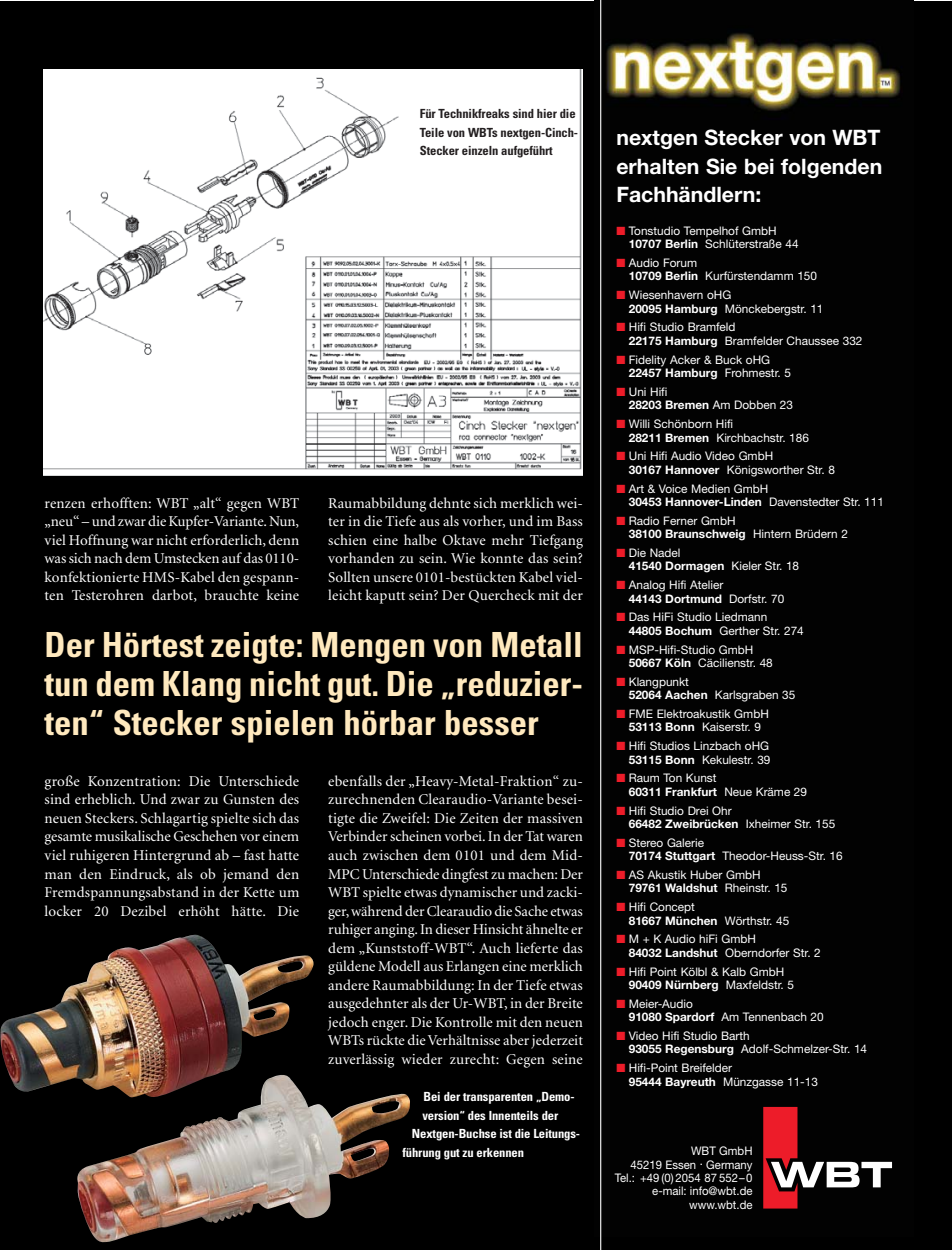
<style>
.page{position:relative;width:952px;height:1250px;background:#fff}
.page>*{position:absolute;margin:0;border:0;box-sizing:border-box;transform-origin:0 0}
.t1{font:700 condensed 34.65px/39.4px "Univers";color:#ffe9be;text-align:justify}
.t2{font:700 21.18px/28.3px "Helvetica Neue";color:#fff;text-align:justify}
.t3{font:15.05px/18.6px "Minion";letter-spacing:.01em;color:#fff;text-align:justify}
.t4{font:700 condensed 12.6px "Univers";letter-spacing:-.01em;color:#fff}
.t5{font:700 condensed 12.6px/18.6px "Univers";letter-spacing:-.01em;color:#231f20}
.t6{font:11.9px/13.3px "Helvetica Neue";color:#fff}
.t7{font:11.9px/13.3px "Helvetica Neue";color:#fff;text-align:right;scale:.96 1}
.s1{color:#ed1c29}
.s2{font-weight:700}
</style>
<div class="page">
<div style="left:0;top:1px;width:951px;height:1249px;background:#000"></div>
<img style="left:44px;top:69px;width:538px;height:406px">
<img style="left:0;top:935px;width:410px;height:308px">
<img style="left:601px;top:1px;width:300px;height:1235px">
<svg style="left:763px;top:1107px;width:128px;height:102px"></svg>
<hr style="left:600px;top:1px;width:1px;height:1249px;background:#fff">
<p class="t5" style="left:420px;top:106px;width:160px">Für Technikfreaks sind hier die<br>Teile von WBTs nextgen-Cinch-<br>Stecker einzeln aufgeführt</p>
<p class="t3" style="left:45px;top:495px;width:256px">renzen erhofften: WBT „alt“ gegen WBT „neu“ – und zwar die Kupfer-Variante. Nun, viel Hoffnung war nicht erforderlich, denn was sich nach dem Umstecken auf das 0110- konfektionierte HMS-Kabel den gespann&shy;ten Testerohren darbot, brauchte keine</p>
<p class="t3" style="left:328px;top:495px;width:256px">Raumabbildung dehnte sich merklich wei&shy;ter in die Tiefe aus als vorher, und im Bass schien eine halbe Oktave mehr Tiefgang vorhanden zu sein. Wie konnte das sein?<br>Sollten unsere 0101-bestückten Kabel viel&shy;leicht kaputt sein? Der Quercheck mit der</p>
<h1 class="t1" style="left:45px;top:628px;width:539px">Der Hörtest zeigte: Mengen von Metall tun dem Klang nicht gut. Die „reduzier&shy;ten“ Stecker spielen hörbar besser</h1>
<p class="t3" style="left:45px;top:773px;width:256px">große Konzentration: Die Unterschiede sind erheblich. Und zwar zu Gunsten des neuen Steckers. Schlagartig spielte sich das gesamte musikalische Geschehen vor einem viel ruhigeren Hintergrund ab – fast hatte man den Eindruck, als ob jemand den Fremdspannungsabstand in der Kette um locker 20 Dezibel erhöht hätte. Die</p>
<p class="t3" style="left:328px;top:773px;width:256px">ebenfalls der „Heavy-Metal-Fraktion“ zu&shy;zurechnenden Clearaudio-Variante besei&shy;tigte die Zweifel: Die Zeiten der massiven Verbinder scheinen vorbei. In der Tat waren auch zwischen dem 0101 und dem Mid-MPC Unterschiede dingfest zu machen: Der WBT spielte etwas dynamischer und zacki&shy;ger, während der Clearaudio die Sache etwas ruhiger anging. In dieser Hinsicht ähnelte er dem „Kunststoff-WBT“. Auch lieferte das güldene Modell aus Erlangen eine merklich andere Raumabbildung: In der Tiefe etwas ausgedehnter als der Ur-WBT, in der Breite jedoch enger. Die Kontrolle mit den neuen WBTs rückte die Verhältnisse aber jederzeit zuverlässig wieder zurecht: Gegen seine</p>
<p class="t4" style="left:423px;top:1092px;width:153px">Bei der transparenten „Demo-</p>
<p class="t4" style="left:422px;top:1110px;width:137px">version“ des Innenteils der</p>
<p class="t4" style="left:412px;top:1129px;width:170px">Nextgen-Buchse ist die Leitungs-</p>
<p class="t4" style="left:402px;top:1148px;width:123px">führung gut zu erkennen</p>
<h2 class="t2" style="left:616px;top:126px;width:267px">nextgen Stecker von WBT erhalten Sie bei folgenden Fachhändlern:</h2>
<p class="t6" style="left:628px;top:225px;width:171px;text-indent:-12px"><span class="s1">■</span> Tonstudio Tempelhof GmbH<br><span class="s2">10707 Berlin</span> Schlüterstraße 44</p>
<p class="t6" style="left:628px;top:257px;width:190px;text-indent:-12px"><span class="s1">■</span> Audio Forum<br><span class="s2">10709 Berlin</span> Kurfürstendamm 150</p>
<p class="t6" style="left:628px;top:290px;width:196px;text-indent:-12px"><span class="s1">■</span> Wiesenhavern oHG<br><span class="s2">20095 Hamburg</span> Mönckebergstr. 11</p>
<p class="t6" style="left:628px;top:322px;width:235px;text-indent:-12px"><span class="s1">■</span> Hifi Studio Bramfeld<br><span class="s2">22175 Hamburg</span> Bramfelder Chaussee 332</p>
<p class="t6" style="left:628px;top:354px;width:164px;text-indent:-12px"><span class="s1">■</span> Fidelity Acker &amp; Buck oHG<br><span class="s2">22457 Hamburg</span> Frohmestr. 5</p>
<p class="t6" style="left:628px;top:386px;width:166px;text-indent:-12px"><span class="s1">■</span> Uni Hifi<br><span class="s2">28203 Bremen</span> Am Dobben 23</p>
<p class="t6" style="left:628px;top:418px;width:182px;text-indent:-12px"><span class="s1">■</span> Willi Schönborn Hifi<br><span class="s2">28211 Bremen</span> Kirchbachstr. 186</p>
<p class="t6" style="left:628px;top:451px;width:207px;text-indent:-12px"><span class="s1">■</span> Uni Hifi Audio Video GmbH<br><span class="s2">30167 Hannover</span> Königsworther Str. 8</p>
<p class="t6" style="left:628px;top:483px;width:256px;text-indent:-12px"><span class="s1">■</span> Art &amp; Voice Medien GmbH<br><span class="s2">30453 Hannover-Linden</span> Davenstedter Str. 111</p>
<p class="t6" style="left:628px;top:515px;width:221px;text-indent:-12px"><span class="s1">■</span> Radio Ferner GmbH<br><span class="s2">38100 Braunschweig</span> Hintern Brüdern 2</p>
<p class="t6" style="left:628px;top:547px;width:172px;text-indent:-12px"><span class="s1">■</span> Die Nadel<br><span class="s2">41540 Dormagen</span> Kieler Str. 18</p>
<p class="t6" style="left:628px;top:579px;width:157px;text-indent:-12px"><span class="s1">■</span> Analog Hifi Atelier<br><span class="s2">44143 Dortmund</span> Dorfstr. 70</p>
<p class="t6" style="left:628px;top:612px;width:176px;text-indent:-12px"><span class="s1">■</span> Das HiFi Studio Liedmann<br><span class="s2">44805 Bochum</span> Gerther Str. 274</p>
<p class="t6" style="left:628px;top:644px;width:145px;text-indent:-12px"><span class="s1">■</span> MSP-Hifi-Studio GmbH<br><span class="s2">50667 Köln</span> Cäcilienstr. 48</p>
<p class="t6" style="left:628px;top:676px;width:168px;text-indent:-12px"><span class="s1">■</span> Klangpunkt<br><span class="s2">52064 Aachen</span> Karlsgraben 35</p>
<p class="t6" style="left:616px;top:708px;width:154px;text-align:center"><span class="s1">■</span> FME Elektroakustik GmbH<br><span class="s2">53113 Bonn</span> Kaiserstr. 9</p>
<p class="t6" style="left:616px;top:740px;width:155px;text-align:right"><span class="s1">■</span> Hifi Studios Linzbach oHG<br><span class="s2">53115 Bonn</span> Kekulestr. 39</p>
<p class="t6" style="left:628px;top:773px;width:180px;text-indent:-12px"><span class="s1">■</span> Raum Ton Kunst<br><span class="s2">60311 Frankfurt</span> Neue Kräme 29</p>
<p class="t6" style="left:628px;top:805px;width:208px;text-indent:-12px"><span class="s1">■</span> Hifi Studio Drei Ohr<br><span class="s2">66482 Zweibrücken</span> Ixheimer Str. 155</p>
<p class="t6" style="left:628px;top:837px;width:215px;text-indent:-12px"><span class="s1">■</span> Stereo Galerie<br><span class="s2">70174 Stuttgart</span> Theodor-Heuss-Str. 16</p>
<p class="t6" style="left:628px;top:869px;width:160px;text-indent:-12px"><span class="s1">■</span> AS Akustik Huber GmbH<br><span class="s2">79761 Waldshut</span> Rheinstr. 15</p>
<p class="t6" style="left:628px;top:902px;width:162px;text-indent:-12px"><span class="s1">■</span> Hifi Concept<br><span class="s2">81667 München</span> Wörthstr. 45</p>
<p class="t6" style="left:628px;top:934px;width:193px;text-indent:-12px"><span class="s1">■</span> M + K Audio hiFi GmbH<br><span class="s2">84032 Landshut</span> Oberndorfer Str. 2</p>
<p class="t6" style="left:628px;top:966px;width:167px;text-indent:-12px"><span class="s1">■</span> Hifi Point Kölbl &amp; Kalb GmbH<br><span class="s2">90409 Nürnberg</span> Maxfeldstr. 5</p>
<p class="t6" style="left:628px;top:998px;width:196px;text-indent:-12px"><span class="s1">■</span> Meier-Audio<br><span class="s2">91080 Spardorf</span> Am Tennenbach 20</p>
<p class="t6" style="left:628px;top:1030px;width:240px;text-indent:-12px"><span class="s1">■</span> Video Hifi Studio Barth<br><span class="s2">93055 Regensburg</span> Adolf-Schmelzer-Str. 14</p>
<p class="t6" style="left:628px;top:1063px;width:191px;text-indent:-12px"><span class="s1">■</span> Hifi-Point Breifelder<br><span class="s2">95444 Bayreuth</span> Münzgasse 11-13</p>
<p class="t7" style="left:615px;top:1146px;width:145px">WBT GmbH<br>45219 Essen . Germany<br>Tel.: +49 (0) 2054 87 552–0 e-mail: info@wbt.de www.wbt.de</p>
</div>
